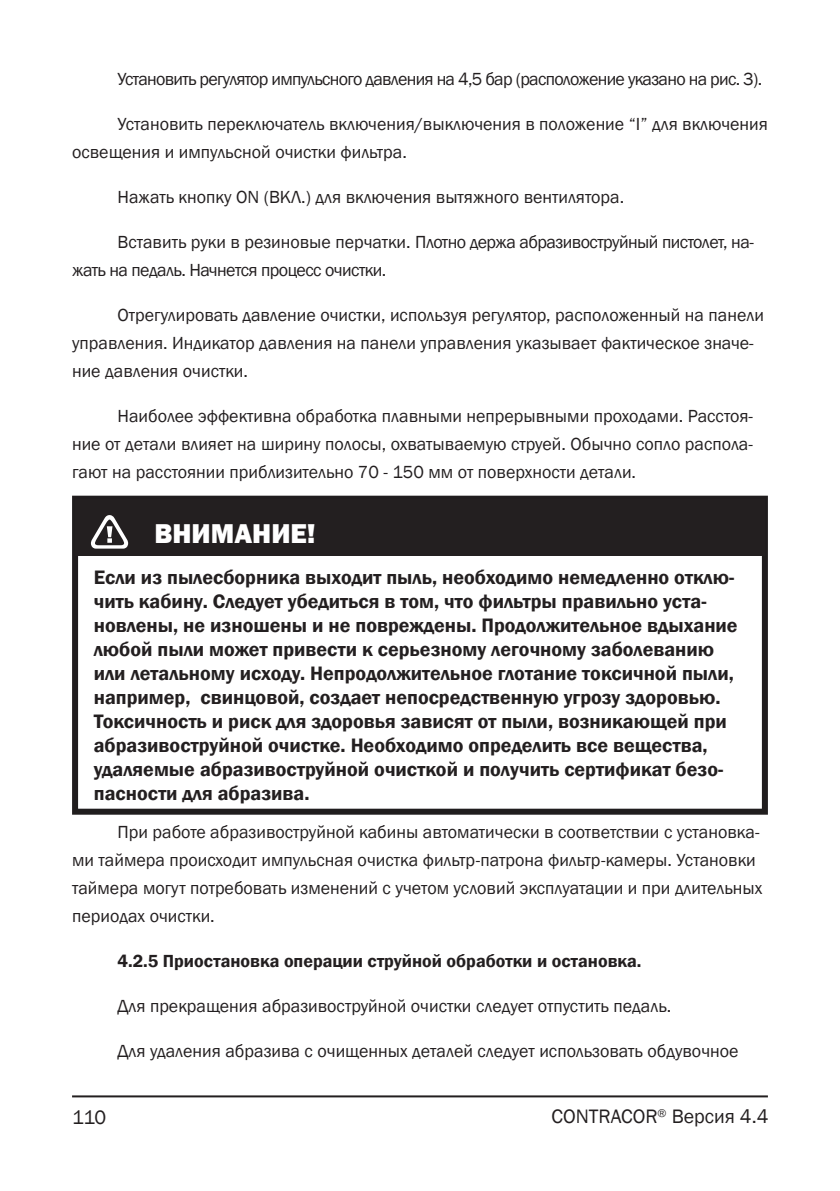
<style>
.page{position:relative;width:840px;height:1191px;background:#fff}
.page>*{position:absolute;margin:0;border:0;box-sizing:border-box;transform-origin:0 0}
.t1{font:800 28px "Franklin Gothic";color:#fff}
.t2{font:600 20px/24px "Franklin Gothic";color:#231f20}
.t3{font:20px "Franklin Gothic";color:#231f20}
.t4{font:18px/28px "Franklin Gothic";color:#231f20}
.t5{font:18px/28px "Franklin Gothic";letter-spacing:-.03em;color:#231f20}
.t6{font:18px "Franklin Gothic";letter-spacing:-.04em;color:#231f20}
.t7{font:600 18px "Franklin Gothic";color:#231f20}
</style>
<div class="page">
<hr style="left:72px;top:1095px;width:695px;height:2px;background:#231f20">
<div style="left:72px;top:495px;width:695px;height:319px;border:6px solid #201d1e"></div>
<div style="left:75px;top:500px;width:689px;height:56px;background:#231f20"></div>
<svg style="left:91px;top:515px;width:37px;height:33px"></svg>
<p class="t6" style="left:117px;top:67px;width:645px">Установить регулятор импульсного давления на 4,5 бар (расположение указано на рис. 3).</p>
<p class="t4" style="left:72px;top:110px;width:697px;text-indent:45px">Установить переключатель включения/выключения в положение “I” для включения освещения и импульсной очистки фильтра.</p>
<p class="t4" style="left:117px;top:183px;width:508px">Нажать кнопку ON (ВКЛ.) для включения вытяжного вентилятора.</p>
<p class="t5" style="left:72px;top:228px;width:683px;text-indent:45px">Вставить руки в резиновые перчатки. Плотно держа абразивоструйный пистолет, на&shy;жать на педаль. Начнется процесс очистки.</p>
<p class="t4" style="left:72px;top:301px;width:693px;text-indent:45px">Отрегулировать давление очистки, используя регулятор, расположенный на панели управления. Индикатор давления на панели управления указывает фактическое значе&shy;ние давления очистки.</p>
<p class="t4" style="left:72px;top:402px;width:682px;text-align:justify;text-indent:45px">Наиболее эффективна обработка плавными непрерывными проходами. Расстоя&shy;ние от детали влияет на ширину полосы, охватываемую струей. Обычно сопло распола&shy;гают на расстоянии приблизительно 70 - 150 мм от поверхности детали.</p>
<h1 class="t1" style="left:154px;top:515px;width:163px">ВНИМАНИЕ!</h1>
<p class="t2" style="left:94px;top:565px;width:645px">Если из пылесборника выходит пыль, необходимо немедленно отклю&shy;чить кабину. Следует убедиться в том, что фильтры правильно уста&shy;новлены, не изношены и не повреждены. Продолжительное вдыхание любой пыли может привести к серьезному легочному заболеванию или летальному исходу. Непродолжительное глотание токсичной пыли, например, свинцовой, создает непосредственную угрозу здоровью.<br>Токсичность и риск для здоровья зависят от пыли, возникающей при абразивоструйной очистке. Необходимо определить все вещества, удаляемые абразивоструйной очисткой и получить сертификат безо&shy;пасности для абразива.</p>
<p class="t4" style="left:72px;top:818px;width:691px;text-indent:45px">При работе абразивоструйной кабины автоматически в соответствии с установка&shy;ми таймера происходит импульсная очистка фильтр-патрона фильтр-камеры. Установки таймера могут потребовать изменений с учетом условий эксплуатации и при длительных периодах очистки.</p>
<p class="t7" style="left:117px;top:949px;width:525px">4.2.5 Приостановка операции струйной обработки и остановка.</p>
<p class="t4" style="left:117px;top:992px;width:555px">Для прекращения абразивоструйной очистки следует отпустить педаль.</p>
<p class="t4" style="left:117px;top:1037px;width:622px">Для удаления абразива с очищенных деталей следует использовать обдувочное</p>
<p class="t3" style="left:72px;top:1104px;width:36px">110</p>
<p class="t3" style="left:551px;top:1104px;width:218px">CONTRACOR<sup>®</sup> Версия 4.4</p>
</div>
